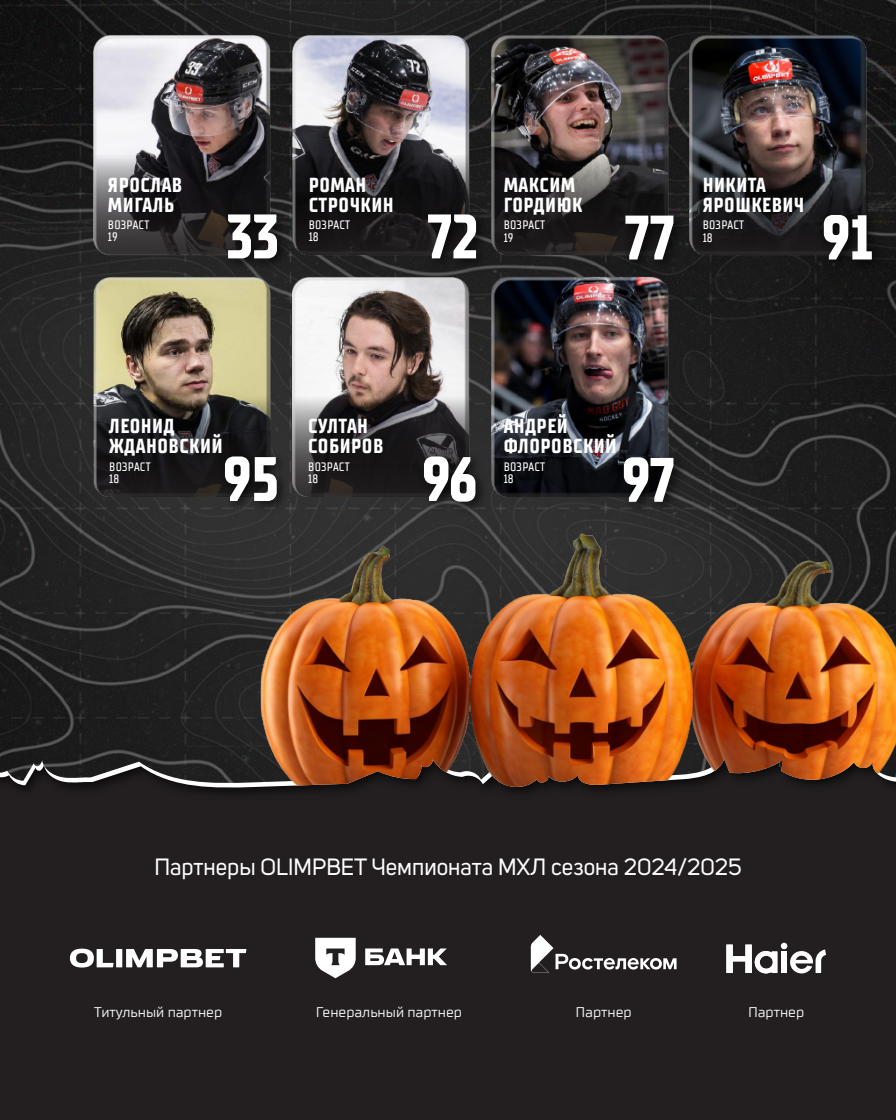
<style>
.page{position:relative;width:896px;height:1120px;background:#fff}
.page>*{position:absolute;margin:0;border:0;box-sizing:border-box;transform-origin:0 0}
.t1{font:700 condensed 62.74px "TT Supermolot Neue";letter-spacing:-.01em;color:#fff}
.t2{font:23.28px "Uni Sans";color:#fff}
.t3{font:700 condensed 20.3px/19.9px "TT Supermolot Neue";letter-spacing:.025em;color:#fff}
.t4{font:14.26px "TT Supermolot";color:#fff}
.t5{font:500 condensed 12.25px/12.2px "TT Supermolot Neue";letter-spacing:.015em;color:#fff}
</style>
<div class="page">
<div style="left:0;top:595px;width:896px;height:525px;background:#231f20"></div>
<img style="left:0;top:0;width:896px;height:786px">
<svg style="left:531px;top:935px;width:146px;height:38px"></svg>
<svg style="left:726px;top:943px;width:100px;height:30px"></svg>
<div style="left:116px;top:949px;width:6px;height:18px;background:#fff"></div>
<svg style="left:70px;top:949px;width:44px;height:19px"></svg>
<svg style="left:126px;top:949px;width:120px;height:18px"></svg>
<svg style="left:365px;top:949px;width:82px;height:16px"></svg>
<svg style="left:315px;top:938px;width:41px;height:40px"></svg>
<img style="left:261px;top:533px;width:635px;height:258px">
<img style="left:94px;top:35px;width:773px;height:461px">
<img style="left:612px;top:439px;width:79px;height:98px">
<img style="left:417px;top:195px;width:78px;height:98px">
<img style="left:216px;top:195px;width:80px;height:98px">
<img style="left:615px;top:196px;width:76px;height:98px">
<img style="left:812px;top:196px;width:78px;height:98px">
<img style="left:412px;top:438px;width:82px;height:98px">
<img style="left:213px;top:438px;width:83px;height:98px">
<p class="t3" style="left:108px;top:175px;width:76px">ЯРОСЛАВ<br>МИГАЛЬ</p>
<p class="t5" style="left:108px;top:219px;width:43px">ВОЗРАСТ<br>19</p>
<h1 class="t1" style="left:226px;top:199px;width:55px">33</h1>
<p class="t3" style="left:309px;top:175px;width:87px">РОМАН<br>СТРОЧКИН</p>
<p class="t5" style="left:309px;top:219px;width:43px">ВОЗРАСТ<br>18</p>
<h1 class="t1" style="left:427px;top:199px;width:54px">72</h1>
<p class="t3" style="left:504px;top:175px;width:80px">МАКСИМ<br>ГОРДИЮК</p>
<p class="t5" style="left:504px;top:219px;width:43px">ВОЗРАСТ<br>19</p>
<h1 class="t1" style="left:624px;top:200px;width:52px">77</h1>
<p class="t3" style="left:703px;top:175px;width:103px">НИКИТА<br>ЯРОШКЕВИЧ</p>
<p class="t5" style="left:703px;top:219px;width:43px">ВОЗРАСТ<br>18</p>
<h1 class="t1" style="left:822px;top:200px;width:53px">91</h1>
<p class="t3" style="left:109px;top:417px;width:115px">ЛЕОНИД<br>ЖДАНОВСКИЙ</p>
<p class="t5" style="left:109px;top:461px;width:43px">ВОЗРАСТ<br>18</p>
<h1 class="t1" style="left:223px;top:442px;width:58px">95</h1>
<p class="t3" style="left:308px;top:417px;width:77px">СУЛТАН<br>СОБИРОВ</p>
<p class="t5" style="left:308px;top:461px;width:43px">ВОЗРАСТ<br>18</p>
<h1 class="t1" style="left:422px;top:442px;width:57px">96</h1>
<p class="t3" style="left:504px;top:416px;width:114px">АНДРЕЙ<br>ФЛОРОВСКИЙ</p>
<p class="t5" style="left:504px;top:460px;width:43px">ВОЗРАСТ<br>18</p>
<h1 class="t1" style="left:622px;top:443px;width:55px">97</h1>
<p class="t2" style="left:154px;top:853px;width:589px">Партнеры OLIMPBET Чемпионата МХЛ сезона 2024/2025</p>
<p class="t4" style="left:94px;top:1003px;width:130px">Титульный партнер</p>
<p class="t4" style="left:316px;top:1003px;width:148px">Генеральный партнер</p>
<p class="t4" style="left:576px;top:1003px;width:58px">Партнер</p>
<p class="t4" style="left:748px;top:1003px;width:58px">Партнер</p>
</div>
